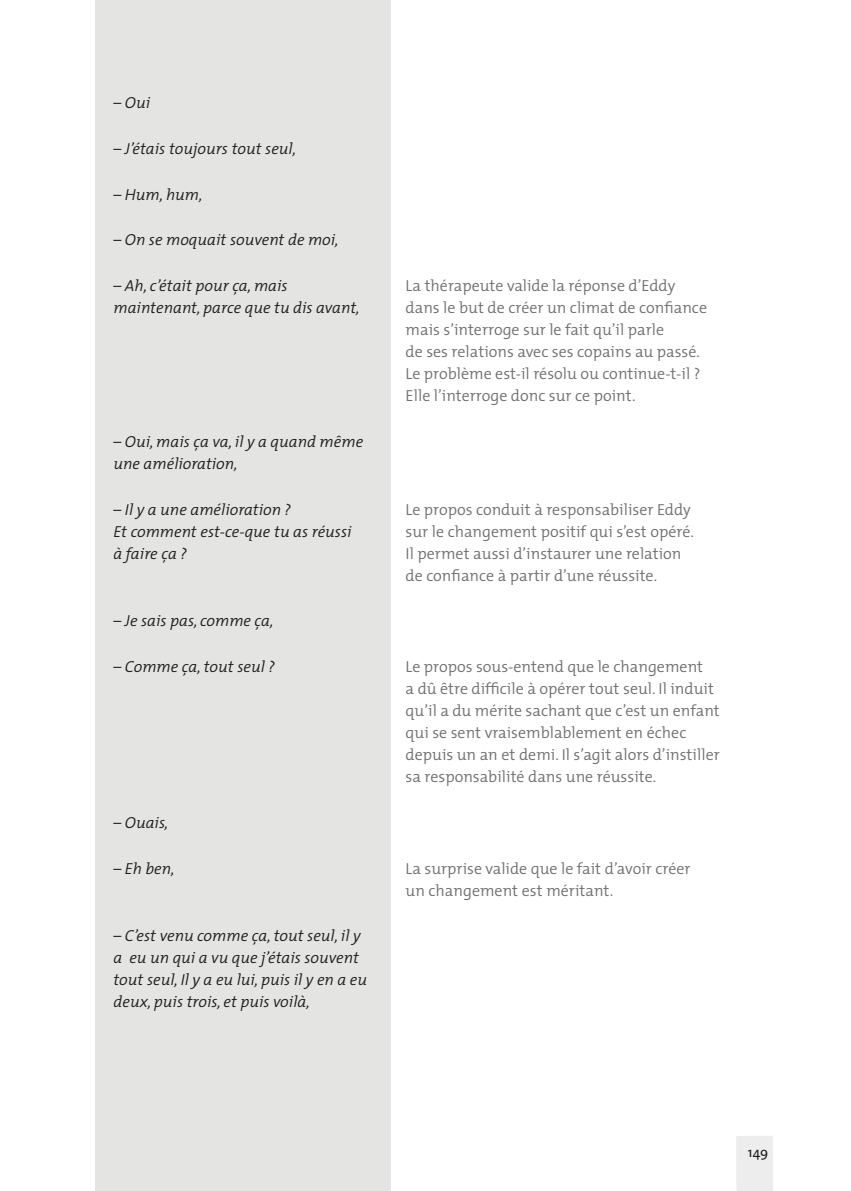
<style>
.page{position:relative;width:851px;height:1191px;background:#fff}
.page>*{position:absolute;margin:0;border:0;box-sizing:border-box;transform-origin:0 0}
.t1{font:300 16px/22px "The Mix";color:#70706f}
.t2{font:italic 300 16px/22px "The Mix";color:#1d1d1b}
.t3{font:14px "The Mix";color:#1d1d1b}
.s1{font-style:normal}
</style>
<div class="page">
<div style="left:736px;top:1136px;width:37px;height:55px;background:#ededed"></div>
<div style="left:95px;top:0;width:295px;height:1191px;background:#e4e4e3"></div>
<p class="t2" style="left:113px;top:91px;width:38px"><span class="s1">–</span> Oui</p>
<p class="t2" style="left:113px;top:137px;width:184px"><span class="s1">–</span> J’étais toujours tout seul,</p>
<p class="t2" style="left:113px;top:183px;width:90px"><span class="s1">–</span> Hum, hum,</p>
<p class="t2" style="left:113px;top:228px;width:227px"><span class="s1">–</span> On se moquait souvent de moi,</p>
<p class="t2" style="left:113px;top:274px;width:247px"><span class="s1">–</span> Ah, c’était pour ça, mais maintenant, parce que tu dis avant,</p>
<p class="t1" style="left:405px;top:274px;width:303px">La thérapeute valide la réponse d’Eddy dans le but de créer un climat de confiance mais s’interroge sur le fait qu’il parle<br>de ses relations avec ses copains au passé.<br>Le problème est-il résolu ou continue-t-il ?<br>Elle l’interroge donc sur ce point.</p>
<p class="t2" style="left:113px;top:430px;width:251px"><span class="s1">–</span> Oui, mais ça va, il y a quand même une amélioration,</p>
<p class="t2" style="left:113px;top:497px;width:240px"><span class="s1">–</span> Il y a une amélioration ?<br>Et comment est-ce-que tu as réussi à faire ça ?</p>
<p class="t1" style="left:405px;top:497px;width:290px">Le propos conduit à responsabiliser Eddy sur le changement positif qui s’est opéré.<br>Il permet aussi d’instaurer une relation de confiance à partir d’une réussite.</p>
<p class="t2" style="left:113px;top:609px;width:162px"><span class="s1">–</span> Je sais pas, comme ça,</p>
<p class="t2" style="left:113px;top:655px;width:163px"><span class="s1">–</span> Comme ça, tout seul ?</p>
<p class="t1" style="left:405px;top:655px;width:315px">Le propos sous-entend que le changement<br>a dû être difficile à opérer tout seul. Il induit qu’il a du mérite sachant que c’est un enfant qui se sent vraisemblablement en échec depuis un an et demi. Il s’agit alors d’instiller sa responsabilité dans une réussite.</p>
<p class="t2" style="left:113px;top:811px;width:56px"><span class="s1">–</span> Ouais,</p>
<p class="t2" style="left:113px;top:856px;width:63px"><span class="s1">–</span> Eh ben,</p>
<p class="t1" style="left:405px;top:856px;width:286px">La surprise valide que le fait d’avoir créer un changement est méritant.</p>
<p class="t2" style="left:113px;top:924px;width:255px"><span class="s1">–</span> C’est venu comme ça, tout seul, il y a eu un qui a vu que j’étais souvent tout seul, Il y a eu lui, puis il y en a eu deux, puis trois, et puis voilà,</p>
<p class="t3" style="left:747px;top:1140px;width:22px">149</p>
</div>
